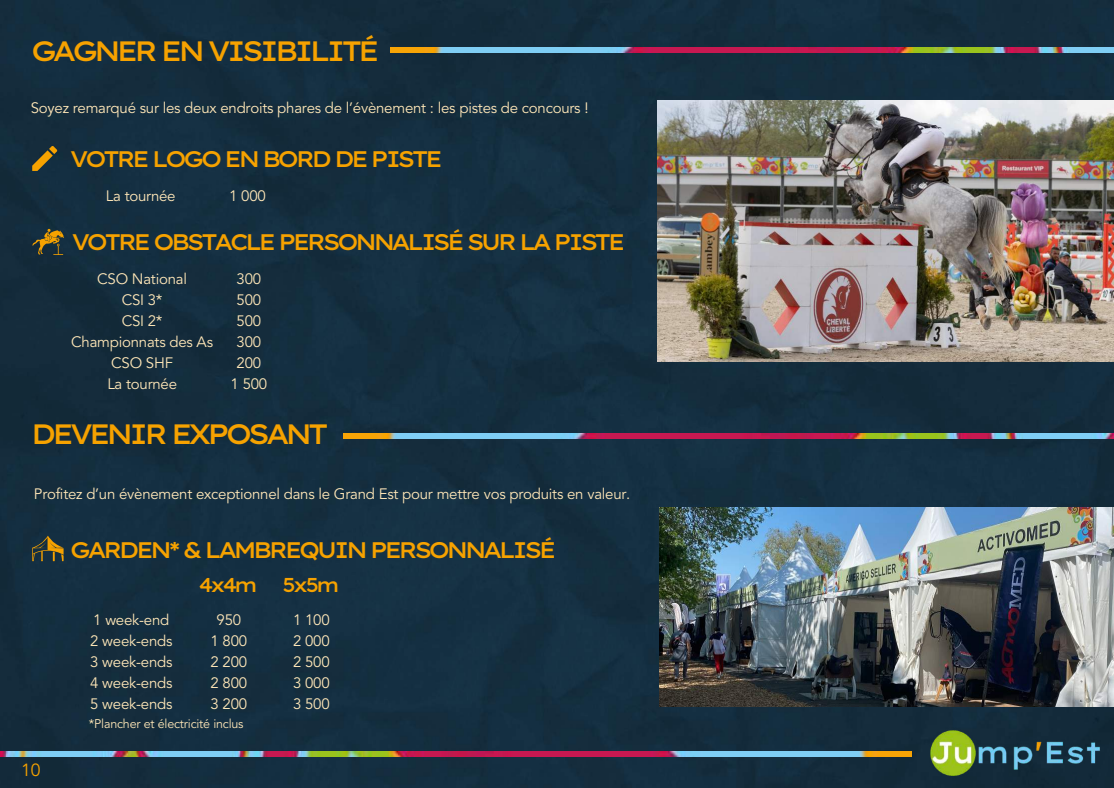
<style>
.page{position:relative;width:1114px;height:788px;background:#142e3f}
.page>*{position:absolute;margin:0;border:0;box-sizing:border-box;transform-origin:0 0}
.t1{font:500 28px "Lexend Giga";letter-spacing:-.17em;color:#f6a200}
.t2{font:500 22.5px "Lexend Giga";letter-spacing:-.17em;color:#f6a200}
.t3{font:500 20px "Lexend Giga";letter-spacing:-.17em;color:#f6a200}
.t4{font:17.5px "Avenir LT Std";color:#f6a200}
.t5{font:15px/21px "Avenir LT Std";letter-spacing:-.015em;color:#ffe7b8;text-align:center}
.t6{font:12.5px "Avenir LT Std";letter-spacing:-.015em;color:#ffe7b8}
</style>
<div class="page">
<img style="left:0;top:751px;width:912px;height:5px">
<img style="left:391px;top:48px;width:723px;height:5px">
<img style="left:929px;top:727px;width:172px;height:51px">
<svg style="left:32px;top:146px;width:25px;height:25px"></svg>
<svg style="left:32px;top:228px;width:32px;height:27px"></svg>
<img style="left:343px;top:434px;width:771px;height:5px">
<svg style="left:32px;top:535px;width:32px;height:26px"></svg>
<img style="left:658px;top:100px;width:456px;height:261px">
<img style="left:659px;top:507px;width:455px;height:199px">
<h1 class="t1" style="left:31px;top:33px;width:351px">GAGNER EN VISIBILITÉ</h1>
<p class="t5" style="left:31px;top:99px;width:559px">Soyez remarqué sur les deux endroits phares de l’évènement : les pistes de concours !</p>
<h2 class="t2" style="left:70px;top:144px;width:374px">VOTRE LOGO EN BORD DE PISTE</h2>
<p class="t5" style="left:106px;top:187px;width:71px">La tournée</p>
<p class="t5" style="left:229px;top:187px;width:38px">1 000</p>
<h2 class="t2" style="left:71px;top:228px;width:556px">VOTRE OBSTACLE PERSONNALISÉ SUR LA PISTE</h2>
<p class="t5" style="left:71px;top:269px;width:143px">CSO National<br>CSI 3*<br>CSI 2*<br>Championnats des As<br>CSO SHF<br>La tournée</p>
<p class="t5" style="left:231px;top:269px;width:38px">300<br>500<br>500<br>300<br>200<br>1 500</p>
<h1 class="t1" style="left:31px;top:416px;width:300px">DEVENIR EXPOSANT</h1>
<p class="t5" style="left:34px;top:485px;width:598px">Profitez d’un évènement exceptionnel dans le Grand Est pour mettre vos produits en valeur.</p>
<h2 class="t2" style="left:70px;top:535px;width:488px">GARDEN* &amp; LAMBREQUIN PERSONNALISÉ</h2>
<h3 class="t3" style="left:199px;top:572px;width:143px">4x4m 5x5m</h3>
<p class="t4" style="left:21px;top:763px;width:21px">10</p>
<p class="t5" style="left:90px;top:611px;width:84px;text-align:left">1 week-end<br>2 week-ends<br>3 week-ends<br>4 week-ends<br>5 week-ends</p>
<p class="t5" style="left:210px;top:611px;width:38px">950<br>1 800<br>2 200<br>2 800<br>3 200</p>
<p class="t6" style="left:89px;top:718px;width:156px">*Plancher et électricité inclus</p>
<p class="t5" style="left:293px;top:611px;width:38px;text-align:justify">1 100<br>2 000<br>2 500<br>3 000<br>3 500</p>
</div>
